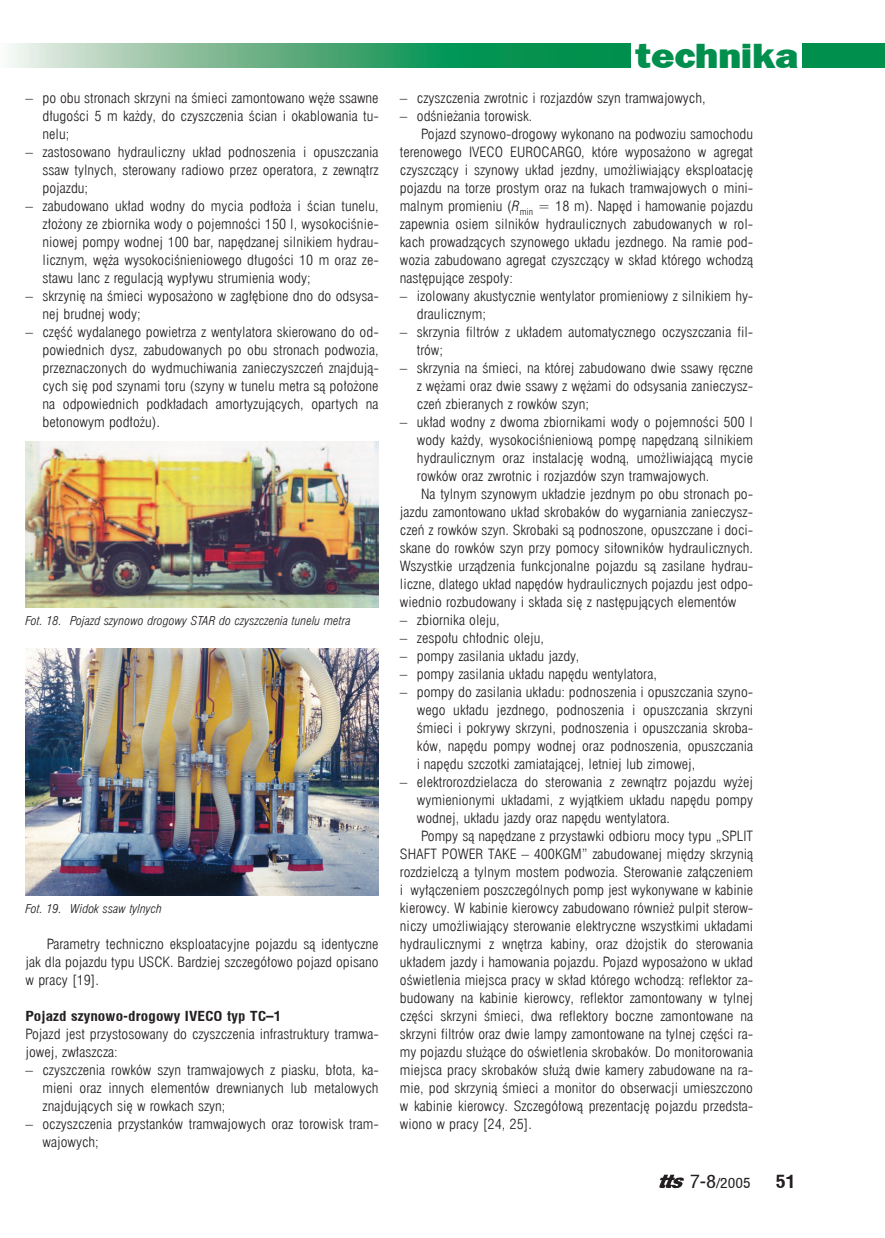
<style>
.page{position:relative;width:885px;height:1238px;background:#fff}
.page>*{position:absolute;margin:0;border:0;box-sizing:border-box;transform-origin:0 0}
.t1{font:36px "Frankfurt Goth Hvypl";color:#008f4d;scale:1.1 1}
.t2{font:700 18px "Switzerland Condpl";color:#231f20;scale:1.1 1}
.t3{font:13.8px/18px "Swis 721 Lt Cn EU Normal";color:#231f20;text-align:justify;scale:1.1 1}
.t4{font:700 13.8px "Switzerland Condpl";color:#231f20;scale:1.1 1}
.t5{font:13.8px "Switzerland Condpl";color:#231f20;scale:1.1 1}
.t6{font:12px "Swis 721 Lt Cn EU Italic";color:#231f20;scale:1.1 1}
.s1{font-family:"Swis 721 Lt Cn EU Italic"}
.s2{font-size:18px}
</style>
<div class="page">
<div style="left:801px;top:43px;width:83px;height:25px;background:#008f4d"></div>
<svg style="left:10px;top:43px;width:621px;height:25px;background:#58af82"></svg>
<svg style="left:659px;top:1174px;width:24px;height:13px"></svg>
<img style="left:26px;top:441px;width:352px;height:166px">
<img style="left:26px;top:648px;width:353px;height:247px">
<p class="t3" style="left:43px;top:89px;width:307px;text-indent:-17px">– po obu stronach skrzyni na śmieci zamontowano węże ssawne długości 5 m każdy, do czyszczenia ścian i okablowania tu&shy;nelu;</p>
<p class="t3" style="left:43px;top:143px;width:307px;text-indent:-17px">– zastosowano hydrauliczny układ podnoszenia i opuszczania ssaw tylnych, sterowany radiowo przez operatora, z zewnątrz pojazdu;</p>
<p class="t3" style="left:43px;top:197px;width:307px;text-indent:-17px">– zabudowano układ wodny do mycia podłoża i ścian tunelu, złożony ze zbiornika wody o pojemności 150 l, wysokociśnie&shy;niowej pompy wodnej 100 bar, napędzanej silnikiem hydrau&shy;licznym, węża wysokociśnieniowego długości 10 m oraz ze&shy;stawu lanc z regulacją wypływu strumienia wody;</p>
<p class="t3" style="left:43px;top:287px;width:307px;text-indent:-17px">– skrzynię na śmieci wyposażono w zagłębione dno do odsysa&shy;nej brudnej wody;</p>
<p class="t3" style="left:43px;top:323px;width:307px;text-indent:-17px">– część wydalanego powietrza z wentylatora skierowano do od&shy;powiednich dysz, zabudowanych po obu stronach podwozia, przeznaczonych do wydmuchiwania zanieczyszczeń znajdują&shy;cych się pod szynami toru (szyny w tunelu metra są położone na odpowiednich podkładach amortyzujących, opartych na betonowym podłożu).</p>
<p class="t6" style="left:26px;top:613px;width:297px">Fot. 18. Pojazd szynowo drogowy STAR do czyszczenia tunelu metra</p>
<p class="t6" style="left:26px;top:901px;width:126px">Fot. 19. Widok ssaw tylnych</p>
<p class="t3" style="left:26px;top:935px;width:322px;text-indent:21px">Parametry techniczno eksploatacyjne pojazdu są identyczne jak dla pojazdu typu USCK. Bardziej szczegółowo pojazd opisano w pracy [19].</p>
<p class="t4" style="left:26px;top:1007px;width:234px">Pojazd szynowo-drogowy IVECO typ TC–1</p>
<p class="t3" style="left:26px;top:1025px;width:322px">Pojazd jest przystosowany do czyszczenia infrastruktury tramwa&shy;jowej, zwłaszcza:</p>
<p class="t3" style="left:43px;top:1061px;width:307px;text-indent:-17px">– czyszczenia rowków szyn tramwajowych z piasku, błota, ka&shy;mieni oraz innych elementów drewnianych lub metalowych znajdujących się w rowkach szyn;</p>
<p class="t3" style="left:43px;top:1115px;width:307px;text-indent:-17px">– oczyszczenia przystanków tramwajowych oraz torowisk tram&shy;wajowych;</p>
<h1 class="t1" style="left:635px;top:33px;width:149px">technika</h1>
<p class="t3" style="left:400px;top:89px;width:279px">– czyszczenia zwrotnic i rozjazdów szyn tramwajowych,</p>
<p class="t3" style="left:400px;top:107px;width:122px">– odśnieżania torowisk.</p>
<p class="t3" style="left:421px;top:125px;width:303px">Pojazd szynowo-drogowy wykonano na podwoziu samochodu</p>
<p class="t3" style="left:400px;top:143px;width:322px">terenowego IVECO EUROCARGO, które wyposażono w agregat</p>
<p class="t3" style="left:400px;top:161px;width:322px">czyszczący i szynowy układ jezdny, umożliwiający eksploatację</p>
<p class="t3" style="left:400px;top:179px;width:322px">pojazdu na torze prostym oraz na łukach tramwajowych o mini-</p>
<p class="t3" style="left:400px;top:197px;width:322px">malnym promieniu (<span class="s1">R</span><sub>min</sub> = 18 m). Napęd i hamowanie pojazdu</p>
<p class="t3" style="left:400px;top:215px;width:322px">zapewnia osiem silników hydraulicznych zabudowanych w rol-</p>
<p class="t3" style="left:400px;top:233px;width:322px">kach prowadzących szynowego układu jezdnego. Na ramie pod-</p>
<p class="t3" style="left:400px;top:251px;width:322px">wozia zabudowano agregat czyszczący w skład którego wchodzą</p>
<p class="t3" style="left:400px;top:269px;width:104px">następujące zespoły:</p>
<p class="t3" style="left:417px;top:287px;width:307px;text-indent:-17px">– izolowany akustycznie wentylator promieniowy z silnikiem hy&shy;draulicznym;</p>
<p class="t3" style="left:417px;top:323px;width:307px;text-indent:-17px">– skrzynia filtrów z układem automatycznego oczyszczania fil&shy;trów;</p>
<p class="t3" style="left:417px;top:359px;width:307px;text-indent:-17px">– skrzynia na śmieci, na której zabudowano dwie ssawy ręczne z wężami oraz dwie ssawy z wężami do odsysania zanieczysz&shy;czeń zbieranych z rowków szyn;</p>
<p class="t3" style="left:400px;top:413px;width:322px">– układ wodny z dwoma zbiornikami wody o pojemności 500 l</p>
<p class="t3" style="left:417px;top:431px;width:307px">wody każdy, wysokociśnieniową pompę napędzaną silnikiem</p>
<p class="t3" style="left:417px;top:449px;width:307px">hydraulicznym oraz instalację wodną, umożliwiającą mycie</p>
<p class="t3" style="left:417px;top:467px;width:267px">rowków oraz zwrotnic i rozjazdów szyn tramwajowych.</p>
<p class="t3" style="left:421px;top:485px;width:303px">Na tylnym szynowym układzie jezdnym po obu stronach po-</p>
<p class="t3" style="left:400px;top:503px;width:322px">jazdu zamontowano układ skrobaków do wygarniania zanieczysz-</p>
<p class="t3" style="left:400px;top:521px;width:322px">czeń z rowków szyn. Skrobaki są podnoszone, opuszczane i doci-</p>
<p class="t3" style="left:400px;top:539px;width:322px">skane do rowków szyn przy pomocy siłowników hydraulicznych.</p>
<p class="t3" style="left:400px;top:557px;width:322px">Wszystkie urządzenia funkcjonalne pojazdu są zasilane hydrau-</p>
<p class="t3" style="left:400px;top:575px;width:322px">liczne, dlatego układ napędów hydraulicznych pojazdu jest odpo-</p>
<p class="t3" style="left:400px;top:593px;width:307px">wiednio rozbudowany i składa się z następujących elementów</p>
<p class="t3" style="left:400px;top:611px;width:92px">– zbiornika oleju,</p>
<p class="t3" style="left:400px;top:629px;width:133px">– zespołu chłodnic oleju,</p>
<p class="t3" style="left:400px;top:647px;width:165px">– pompy zasilania układu jazdy,</p>
<p class="t3" style="left:400px;top:665px;width:235px">– pompy zasilania układu napędu wentylatora,</p>
<p class="t3" style="left:417px;top:683px;width:307px;text-indent:-17px">– pompy do zasilania układu: podnoszenia i opuszczania szyno&shy;wego układu jezdnego, podnoszenia i opuszczania skrzyni śmieci i pokrywy skrzyni, podnoszenia i opuszczania skroba&shy;ków, napędu pompy wodnej oraz podnoszenia, opuszczania i napędu szczotki zamiatającej, letniej lub zimowej,</p>
<p class="t3" style="left:400px;top:773px;width:322px">– elektrorozdzielacza do sterowania z zewnątrz pojazdu wyżej</p>
<p class="t3" style="left:417px;top:791px;width:307px">wymienionymi układami, z wyjątkiem układu napędu pompy</p>
<p class="t3" style="left:417px;top:809px;width:232px">wodnej, układu jazdy oraz napędu wentylatora.</p>
<p class="t3" style="left:421px;top:827px;width:303px">Pompy są napędzane z przystawki odbioru mocy typu „SPLIT</p>
<p class="t3" style="left:400px;top:845px;width:322px">SHAFT POWER TAKE – 400KGM” zabudowanej między skrzynią</p>
<p class="t3" style="left:400px;top:863px;width:322px">rozdzielczą a tylnym mostem podwozia. Sterowanie załączeniem</p>
<p class="t3" style="left:400px;top:881px;width:322px">i wyłączeniem poszczególnych pomp jest wykonywane w kabinie</p>
<p class="t3" style="left:400px;top:899px;width:322px">kierowcy. W kabinie kierowcy zabudowano również pulpit sterow-</p>
<p class="t3" style="left:400px;top:917px;width:322px">niczy umożliwiający sterowanie elektryczne wszystkimi układami</p>
<p class="t3" style="left:400px;top:935px;width:322px">hydraulicznymi z wnętrza kabiny, oraz dżojstik do sterowania</p>
<p class="t3" style="left:400px;top:953px;width:322px">układem jazdy i hamowania pojazdu. Pojazd wyposażono w układ</p>
<p class="t3" style="left:400px;top:971px;width:322px">oświetlenia miejsca pracy w skład którego wchodzą: reflektor za-</p>
<p class="t3" style="left:400px;top:989px;width:322px">budowany na kabinie kierowcy, reflektor zamontowany w tylnej</p>
<p class="t3" style="left:400px;top:1007px;width:322px">części skrzyni śmieci, dwa reflektory boczne zamontowane na</p>
<p class="t3" style="left:400px;top:1025px;width:322px">skrzyni filtrów oraz dwie lampy zamontowane na tylnej części ra-</p>
<p class="t3" style="left:400px;top:1043px;width:322px">my pojazdu służące do oświetlenia skrobaków. Do monitorowania</p>
<p class="t3" style="left:400px;top:1061px;width:322px">miejsca pracy skrobaków służą dwie kamery zabudowane na ra-</p>
<p class="t3" style="left:400px;top:1079px;width:322px">mie, pod skrzynią śmieci a monitor do obserwacji umieszczono</p>
<p class="t3" style="left:400px;top:1097px;width:322px">w kabinie kierowcy. Szczegółową prezentację pojazdu przedsta-</p>
<p class="t3" style="left:400px;top:1115px;width:121px">wiono w pracy [24, 25].</p>
<p class="t5" style="left:689px;top:1173px;width:57px"><span class="s2">7-8</span>/2005</p>
<h2 class="t2" style="left:775px;top:1170px;width:19px">51</h2>
</div>
